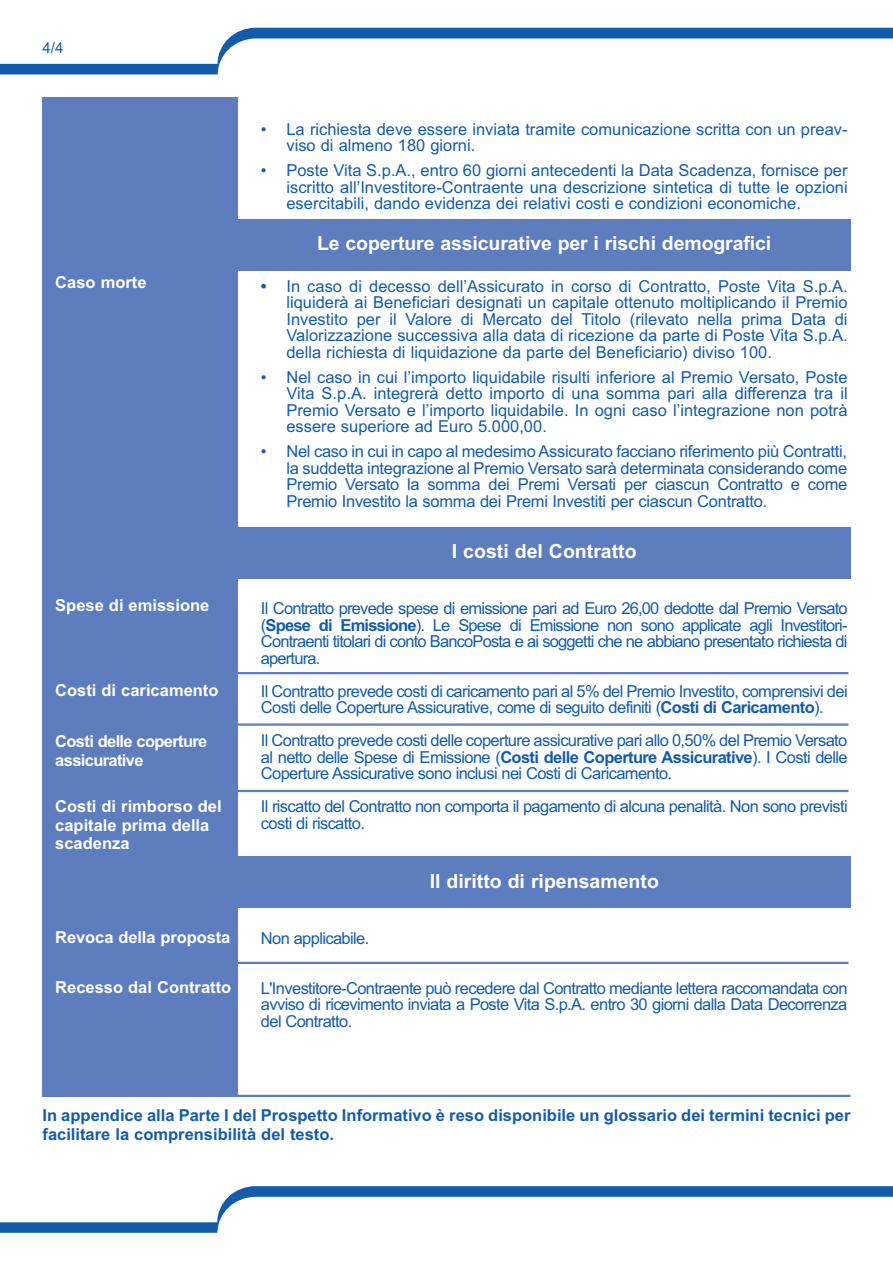
<style>
.page{position:relative;width:893px;height:1263px;background:#fff}
.page>*{position:absolute;margin:0;border:0;box-sizing:border-box;transform-origin:0 0}
.t1{font:700 19.5px "Arial";letter-spacing:-.005em;color:#fff}
.t2{font:16.5px/16.5px "Arial";letter-spacing:-.04em;color:#135cab;text-align:justify}
.t3{font:700 16.5px/18.8px "Arial";color:#135cab}
.t4{font:700 16.5px/18.8px "Arial";color:#fff}
.t5{font:16.5px/16.5px "Arial";color:#135cab}
.t6{font:700 16.5px/18.8px "Arial";letter-spacing:-.04em;color:#fff}
.t7{font:15px "Arial";color:#135cab}
.s1{font-weight:700}
</style>
<div class="page">
<div style="left:43px;top:98px;width:195px;height:999px;background:#5d7dbe"></div>
<div style="left:238px;top:527px;width:612px;height:51px;background:#5d7dbe"></div>
<hr style="left:237px;top:1095px;width:613px;height:2px;background:#5d7dbe">
<div style="left:238px;top:857px;width:612px;height:51px;background:#5d7dbe"></div>
<div style="left:238px;top:220px;width:612px;height:51px;background:#5d7dbe"></div>
<hr style="left:235px;top:672px;width:613px;height:2px;background:#5d7dbe">
<hr style="left:235px;top:723px;width:613px;height:3px;background:#5d7dbe">
<hr style="left:235px;top:790px;width:613px;height:2px;background:#5d7dbe">
<hr style="left:235px;top:962px;width:613px;height:2px;background:#5d7dbe">
<svg style="left:0;top:1186px;width:893px;height:47px"></svg>
<svg style="left:0;top:28px;width:893px;height:46px"></svg>
<p class="t7" style="left:43px;top:39px;width:22px">4/4</p>
<p class="t4" style="left:55px;top:273px;width:93px">Caso morte</p>
<p class="t4" style="left:55px;top:596px;width:156px">Spese di emissione</p>
<p class="t4" style="left:55px;top:681px;width:165px">Costi di caricamento</p>
<p class="t6" style="left:55px;top:732px;width:154px">Costi delle coperture assicurative</p>
<p class="t4" style="left:55px;top:797px;width:168px">Costi di rimborso del capitale prima della scadenza</p>
<p class="t4" style="left:55px;top:928px;width:177px">Revoca della proposta</p>
<p class="t4" style="left:55px;top:978px;width:178px">Recesso dal Contratto</p>
<p class="t5" style="left:286px;top:121px;width:563px;text-indent:-26px">• La richiesta deve essere inviata tramite comunicazione scritta con un preav&shy;viso di almeno 180 giorni.</p>
<p class="t2" style="left:286px;top:162px;width:563px;text-indent:-26px">• Poste Vita S.p.A., entro 60 giorni antecedenti la Data Scadenza, fornisce per iscritto all’Investitore-Contraente una descrizione sintetica di tutte le opzioni esercitabili, dando evidenza dei relativi costi e condizioni economiche.</p>
<p class="t1" style="left:317px;top:232px;width:456px">Le coperture assicurative per i rischi demografici</p>
<p class="t2" style="left:286px;top:278px;width:563px;text-indent:-26px"><span class="s1">•</span> In caso di decesso dell’Assicurato in corso di Contratto, Poste Vita S.p.A. liquiderà ai Beneficiari designati un capitale ottenuto moltiplicando il Premio Investito per il Valore di Mercato del Titolo (rilevato nella prima Data di Valorizzazione successiva alla data di ricezione da parte di Poste Vita S.p.A. della richiesta di liquidazione da parte del Beneficiario) diviso 100.</p>
<p class="t2" style="left:286px;top:369px;width:563px;text-indent:-26px">• Nel caso in cui l’importo liquidabile risulti inferiore al Premio Versato, Poste Vita S.p.A. integrerà detto importo di una somma pari alla differenza tra il Premio Versato e l’importo liquidabile. In ogni caso l’integrazione non potrà essere superiore ad Euro 5.000,00.</p>
<p class="t2" style="left:286px;top:443px;width:562px;text-indent:-26px">• Nel caso in cui in capo al medesimo Assicurato facciano riferimento più Contratti, la suddetta integrazione al Premio Versato sarà determinata considerando come Premio Versato la somma dei Premi Versati per ciascun Contratto e come Premio Investito la somma dei Premi Investiti per ciascun Contratto.</p>
<p class="t1" style="left:452px;top:540px;width:186px">I costi del Contratto</p>
<p class="t2" style="left:261px;top:600px;width:588px">Il Contratto prevede spese di emissione pari ad Euro 26,00 dedotte dal Premio Versato (<span class="s1">Spese di Emissione</span>). Le Spese di Emissione non sono applicate agli Investitori-Contraenti titolari di conto BancoPosta e ai soggetti che ne abbiano presentato richiesta di apertura.</p>
<p class="t2" style="left:261px;top:683px;width:588px">Il Contratto prevede costi di caricamento pari al 5% del Premio Investito, comprensivi dei<br>Costi delle Coperture Assicurative, come di seguito definiti (<span class="s1">Costi di Caricamento</span>).</p>
<p class="t2" style="left:261px;top:732px;width:588px">Il Contratto prevede costi delle coperture assicurative pari allo 0,50% del Premio Versato al netto delle Spese di Emissione (<span class="s1">Costi delle Coperture Assicurative</span>). I Costi delle Coperture Assicurative sono inclusi nei Costi di Caricamento.</p>
<p class="t2" style="left:261px;top:798px;width:588px">Il riscatto del Contratto non comporta il pagamento di alcuna penalità. Non sono previsti costi di riscatto.</p>
<p class="t1" style="left:430px;top:869px;width:231px">Il diritto di ripensamento</p>
<p class="t2" style="left:261px;top:930px;width:110px">Non applicabile.</p>
<p class="t2" style="left:261px;top:980px;width:588px">L'Investitore-Contraente può recedere dal Contratto mediante lettera raccomandata con avviso di ricevimento inviata a Poste Vita S.p.A. entro 30 giorni dalla Data Decorrenza del Contratto.</p>
<p class="t3" style="left:43px;top:1106px;width:809px">In appendice alla Parte I del Prospetto Informativo è reso disponibile un glossario dei termini tecnici per facilitare la comprensibilità del testo.</p>
</div>
